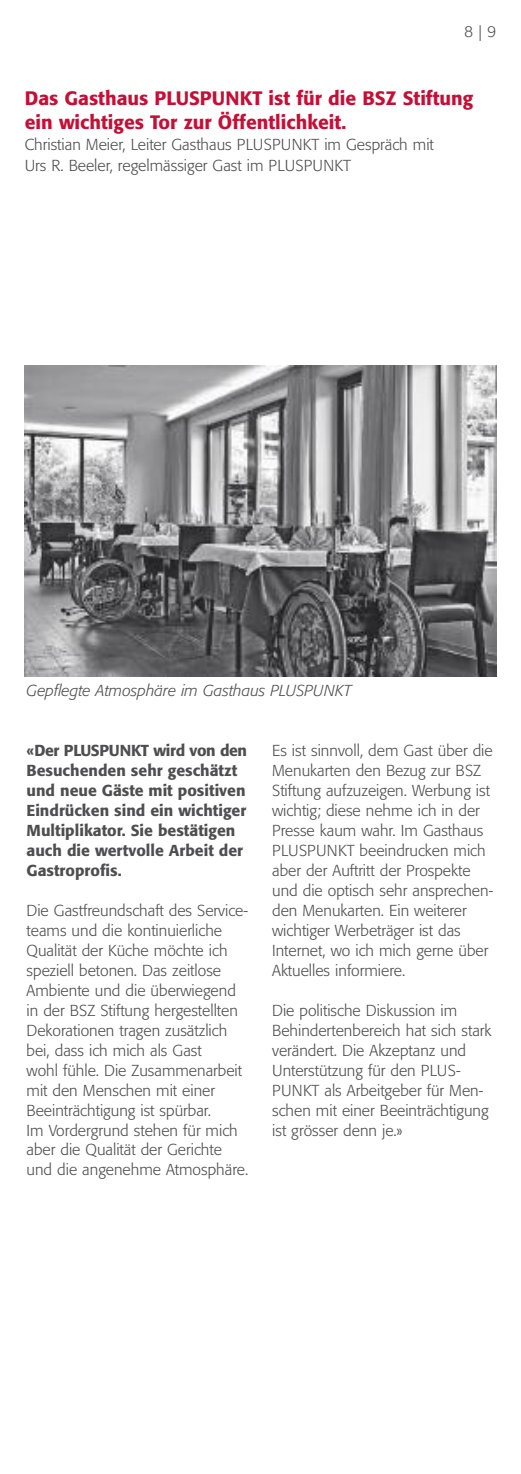
<style>
.page{position:relative;width:521px;height:1474px;background:#fff}
.page>*{position:absolute;margin:0;border:0;box-sizing:border-box;transform-origin:0 0}
.t1{font:500 19.25px/24.5px "Formata";color:#c50f36}
.t2{font:300 15.75px/19.9px "Formata";color:#4e4e50}
.t3{font:500 15.75px/19.9px "Formata";color:#4e4e50}
.t4{font:italic 300 15.75px "Formata";color:#4e4e50}
</style>
<div class="page">
<img style="left:25px;top:366px;width:471px;height:310px">
<p class="t2" style="left:464px;top:23px;width:34px">8|9</p>
<p class="t1" style="left:25px;top:87px;width:450px">Das Gasthaus PLUSPUNKT ist für die BSZ Stiftung ein wichtiges Tor zur Öffentlichkeit.</p>
<p class="t2" style="left:25px;top:135px;width:410px;line-height:21px">Christian Meier, Leiter Gasthaus PLUSPUNKT im Gespräch mit<br>Urs R. Beeler, regelmässiger Gast im PLUSPUNKT</p>
<p class="t4" style="left:27px;top:684px;width:326px">Gepflegte Atmosphäre im Gasthaus PLUSPUNKT</p>
<p class="t3" style="left:27px;top:742px;width:222px">«Der PLUSPUNKT wird von den<br>Besuchenden sehr geschätzt und neue Gäste mit positiven<br>Eindrücken sind ein wichtiger<br>Multiplikator. Sie bestätigen auch die wertvolle Arbeit der<br>Gastroprofis.</p>
<p class="t2" style="left:27px;top:901px;width:223px">Die Gastfreundschaft des Service&shy;teams und die kontinuierliche<br>Qualität der Küche möchte ich speziell betonen. Das zeitlose<br>Ambiente und die überwiegend in der BSZ Stiftung hergestellten<br>Dekorationen tragen zusätzlich bei, dass ich mich als Gast<br>wohl fühle. Die Zusammenarbeit mit den Menschen mit einer<br>Beeinträchtigung ist spürbar.<br>Im Vordergrund stehen für mich aber die Qualität der Gerichte und die angenehme Atmosphäre.</p>
<p class="t2" style="left:272px;top:742px;width:223px">Es ist sinnvoll, dem Gast über die<br>Menukarten den Bezug zur BSZ<br>Stiftung aufzuzeigen. Werbung ist wichtig; diese nehme ich in der<br>Presse kaum wahr. Im Gasthaus<br>PLUSPUNKT beeindrucken mich aber der Auftritt der Prospekte und die optisch sehr ansprechen&shy;den Menukarten. Ein weiterer wichtiger Werbeträger ist das<br>Internet, wo ich mich gerne über<br>Aktuelles informiere.</p>
<p class="t2" style="left:272px;top:1001px;width:221px">Die politische Diskussion im<br>Behindertenbereich hat sich stark verändert. Die Akzeptanz und<br>Unterstützung für den PLUS-<br>PUNKT als Arbeitgeber für Men&shy;schen mit einer Beeinträchtigung ist grösser denn je.»</p>
</div>
